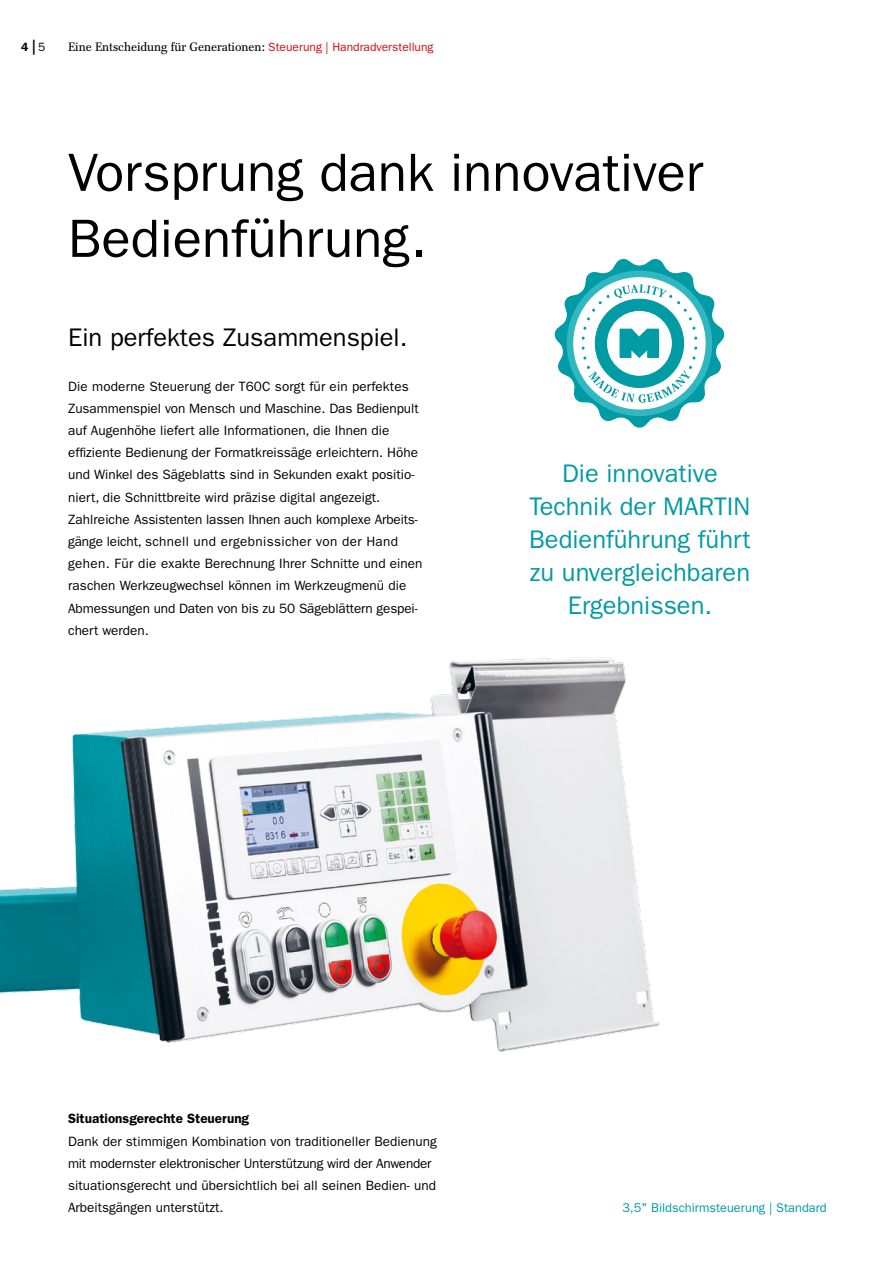
<style>
.page{position:relative;width:893px;height:1263px;background:#fff}
.page>*{position:absolute;margin:0;border:0;box-sizing:border-box;transform-origin:0 0}
.t1{font:54px/66px "ITC Franklin Gothic Std";color:#000}
.t2{font:25.5px/33px "ITC Franklin Gothic Std";color:#009ba4;text-align:center}
.t3{font:25.5px "ITC Franklin Gothic Std";color:#000}
.t4{font:13.5px/22.2px "ITC Franklin Gothic Std";color:#000}
.t5{font:600 13.5px "ITC Franklin Gothic Std";color:#000}
.t6{font:12.75px "ITC Franklin Gothic Std";color:#009ba4}
.t7{font:12px "Franklin Antiqua BQ";color:#000}
.t8{font:600 12px "ITC Franklin Gothic Std";color:#000}
.s1{font-size:15px}
.s2{font-weight:400}
.s3{font-family:"ITC Franklin Gothic Std";color:#d20a11}
</style>
<div class="page">
<img style="left:0;top:657px;width:660px;height:395px">
<svg style="left:554px;top:258px;width:171px;height:170px"></svg>
<p class="t8" style="left:21px;top:39px;width:26px">4 <span class="s1">|</span> <span class="s2">5</span></p>
<p class="t7" style="left:68px;top:40px;width:367px">Eine Entscheidung für Generationen: <span class="s3">Steuerung | Handradverstellung</span></p>
<h1 class="t1" style="left:68px;top:140px;width:637px">Vorsprung dank innovativer<br>Bedienführung.</h1>
<h2 class="t3" style="left:68px;top:323px;width:341px">Ein perfektes Zusammenspiel.</h2>
<p class="t4" style="left:68px;top:375px;width:356px">Die moderne Steuerung der T60C sorgt für ein perfektes Zusammenspiel von Mensch und Maschine. Das Bedienpult auf Augenhöhe liefert alle Informationen, die Ihnen die effiziente Bedienung der Formatkreissäge erleichtern. Höhe und Winkel des Sägeblatts sind in Sekunden exakt positio&shy;niert, die Schnittbreite wird präzise digital angezeigt.<br>Zahlreiche Assistenten lassen Ihnen auch komplexe Arbeits&shy;gänge leicht, schnell und ergebnissicher von der Hand gehen. Für die exakte Berechnung Ihrer Schnitte und einen raschen Werkzeugwechsel können im Werkzeugmenü die Abmessungen und Daten von bis zu 50 Sägeblättern gespei&shy;chert werden.</p>
<h2 class="t2" style="left:529px;top:457px;width:223px">Die innovative<br>Technik der MARTIN<br>Bedienführung führt zu unvergleichbaren<br>Ergebnissen.</h2>
<p class="t5" style="left:68px;top:1111px;width:183px">Situationsgerechte Steuerung</p>
<p class="t4" style="left:68px;top:1130px;width:370px">Dank der stimmigen Kombination von traditioneller Bedienung mit modernster elektronischer Unterstützung wird der Anwender situationsgerecht und übersichtlich bei all seinen Bedien- und Arbeitsgängen unterstützt.</p>
<p class="t6" style="left:622px;top:1200px;width:206px">3,5" Bildschirmsteuerung | Standard</p>
</div>
